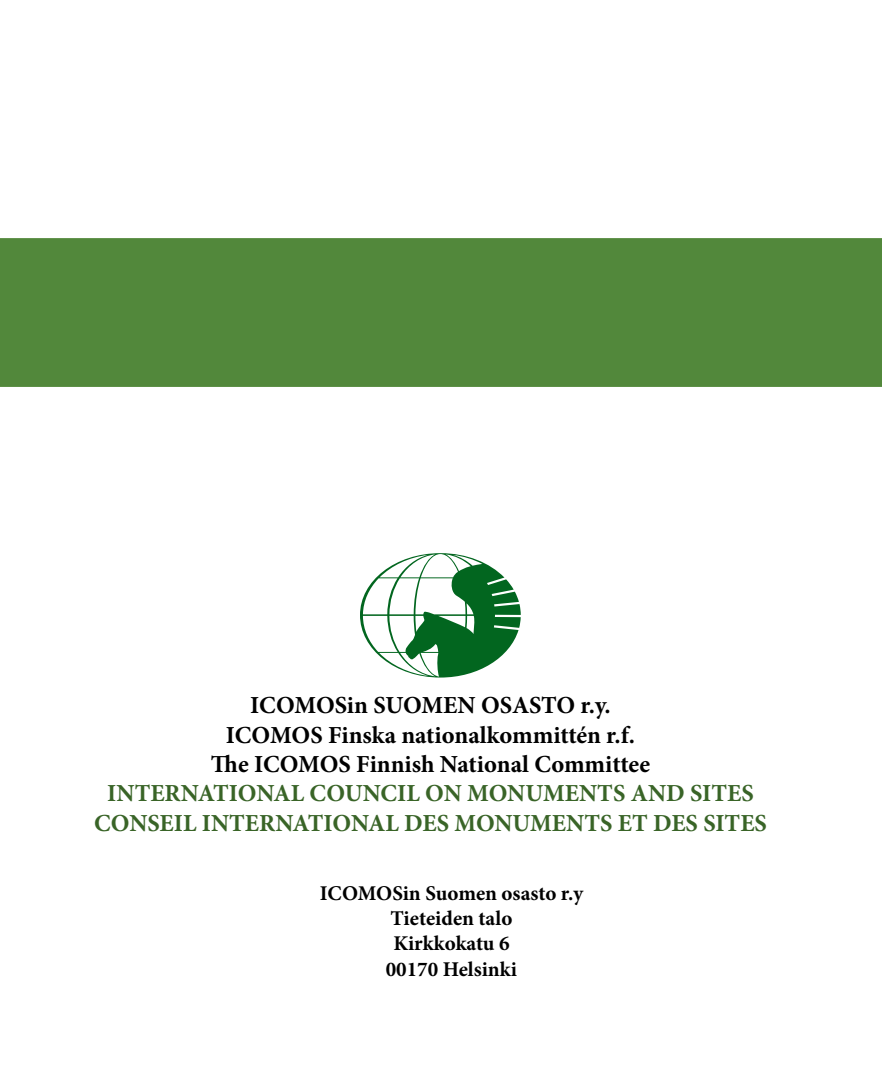
<style>
.page{position:relative;width:882px;height:1071px;background:#fff}
.page>*{position:absolute;margin:0;border:0;box-sizing:border-box;transform-origin:0 0}
.t1{font:700 24.5px/29.4px "Minion Pro";letter-spacing:-.005em;color:#000;text-align:center}
.t2{font:700 24.5px/29.4px "Minion Pro";color:#396427;text-align:center}
.t3{font:700 21px/25.2px "Minion Pro";color:#000;text-align:center}
</style>
<div class="page">
<div style="left:0;top:238px;width:882px;height:149px;background:#52883b"></div>
<svg style="left:360px;top:553px;width:161px;height:125px"></svg>
<p class="t1" style="left:211px;top:690px;width:441px">ICOMOSin SUOMEN OSASTO r.y.<br>ICOMOS Finska nationalkommittén r.f.<br>The ICOMOS Finnish National Committee</p>
<p class="t2" style="left:94px;top:779px;width:674px">INTERNATIONAL COUNCIL ON MONUMENTS AND SITES<br>CONSEIL INTERNATIONAL DES MONUMENTS ET DES SITES</p>
<p class="t3" style="left:320px;top:880px;width:265px">ICOMOSin Suomen osasto r.y<br>Tieteiden talo<br>Kirkkokatu 6<br>00170 Helsinki</p>
</div>
